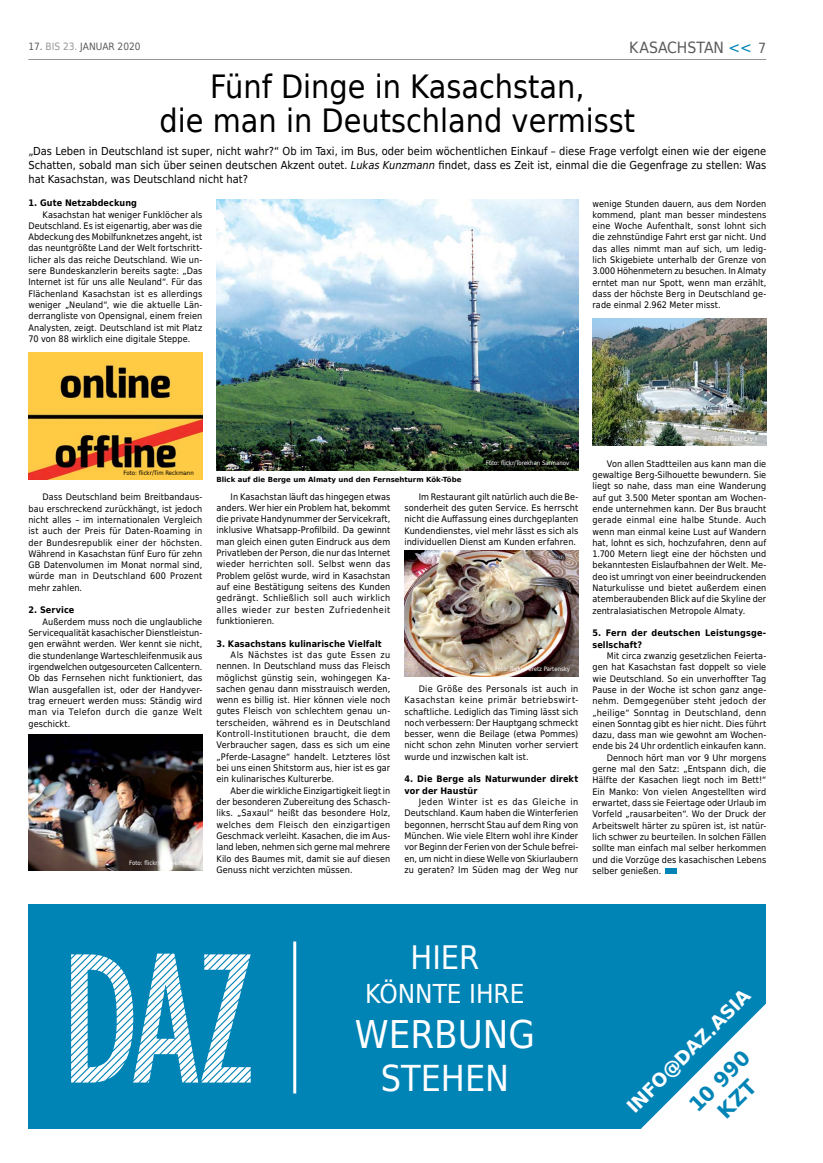
<style>
.page{position:relative;width:823px;height:1163px;background:#fff}
.page>*{position:absolute;margin:0;border:0;box-sizing:border-box;transform-origin:0 0}
.t1{font:38px "DejaVu Sans";color:#fff;scale:.9 1}
.t2{font:35.6px "DejaVu Sans";color:#fff;scale:.9 1}
.t3{font:32.3px "DejaVu Sans";color:#fff;scale:.9 1}
.t4{font:32px/34px "DejaVu Sans";color:#000;text-align:center;scale:.9 1}
.t5{font:25.9px "DejaVu Sans";color:#fff;scale:.9 1}
.t6{font:700 20.5px/24.7px "DejaVu Sans Condensed";color:#0084b6;text-align:center;scale:1.09 1}
.t7{font:700 18.7px "DejaVu Sans Condensed";color:#fff;scale:1.09 1}
.t8{font:15.4px "DejaVu Sans";color:#58595b;scale:.91 1}
.t9{font:11px/14px "DejaVu Sans Condensed";color:#000;text-align:justify}
.t10{font:10px "DejaVu Sans";color:#58595b;scale:.9 1}
.t11{font:9px/11.3px "DejaVu Sans Condensed";letter-spacing:.01em;color:#000;text-align:justify}
.t12{font:700 9px/11.3px "DejaVu Sans Condensed";letter-spacing:.01em;color:#000}
.t13{font:9px "DejaVu Sans Condensed";letter-spacing:.03em;color:#000}
.t14{font:700 7px "DejaVu Sans";color:#000}
.t15{font:6px "DejaVu Sans Condensed";color:#fff}
.t16{font:6px "DejaVu Sans Condensed";color:#000}
.s1{color:#939598}
.s2{color:#0084b6}
.s3{font-size:14px}
.s4{font-style:italic}
</style>
<div class="page">
<hr style="left:28px;top:59px;width:737px;height:1px;background:#939598">
<img style="left:216px;top:199px;width:362px;height:271px">
<img style="left:404px;top:550px;width:174px;height:126px">
<img style="left:28px;top:734px;width:174px;height:136px">
<img style="left:592px;top:318px;width:174px;height:127px">
<img style="left:28px;top:352px;width:174px;height:127px">
<div style="left:28px;top:904px;width:737px;height:224px;background:#0084b6"></div>
<svg style="left:71px;top:953px;width:179px;height:129px"></svg>
<hr style="left:293px;top:941px;width:3px;height:152px;background:#fff">
<svg style="left:634px;top:998px;width:132px;height:131px"></svg>
<div style="left:664px;top:868px;width:11px;height:5px;background:#0084b6"></div>
<p class="t10" style="left:28px;top:38px;width:126px">17. <span class="s1">BIS 23.</span> JANUAR 2020</p>
<h3 class="t8" style="left:629px;top:35px;width:152px">KASACHSTAN <span class="s2">&lt;&lt;</span> <span class="s3">7</span></h3>
<h3 class="t4" style="left:159px;top:68px;width:529px">Fünf Dinge in Kasachstan,<br>die man in Deutschland vermisst</h3>
<p class="t9" style="left:28px;top:143px;width:739px">„Das Leben in Deutschland ist super, nicht wahr?“ Ob im Taxi, im Bus, oder beim wöchentlichen Einkauf – diese Frage verfolgt einen wie der eigene Schatten, sobald man sich über seinen deutschen Akzent outet. <span class="s4">Lukas Kunzmann</span> findet, dass es Zeit ist, einmal die die Gegenfrage zu stellen: Was hat Kasachstan, was Deutschland nicht hat?</p>
<p class="t12" style="left:28px;top:197px;width:110px">1. Gute Netzabdeckung</p>
<p class="t11" style="left:28px;top:208px;width:175px;text-indent:14px">Kasachstan hat weniger Funklöcher als Deutschland. Es ist eigenartig, aber was die Abdeckung des Mobilfunknetzes angeht, ist das neuntgrößte Land der Welt fortschritt&shy;licher als das reiche Deutschland. Wie un&shy;sere Bundeskanzlerin bereits sagte: „Das Internet ist für uns alle Neuland“. Für das Flächenland Kasachstan ist es allerdings weniger „Neuland“, wie die aktuelle Län&shy;derrangliste von Opensignal, einem freien Analysten, zeigt. Deutschland ist mit Platz 70 von 88 wirklich eine digitale Steppe.</p>
<p class="t11" style="left:592px;top:197px;width:175px">wenige Stunden dauern, aus dem Norden kommend, plant man besser mindestens eine Woche Aufenthalt, sonst lohnt sich die zehnstündige Fahrt erst gar nicht. Und das alles nimmt man auf sich, um ledig&shy;lich Skigebiete unterhalb der Grenze von 3.000 Höhenmetern zu besuchen. In Almaty erntet man nur Spott, wenn man erzählt, dass der höchste Berg in Deutschland ge&shy;rade einmal 2.962 Meter misst.</p>
<p class="t16" style="left:123px;top:468px;width:72px">Foto: flickr/Tim Reckmann</p>
<p class="t11" style="left:28px;top:491px;width:175px;text-indent:14px">Dass Deutschland beim Breitbandaus&shy;bau erschreckend zurückhängt, ist jedoch nicht alles – im internationalen Vergleich ist auch der Preis für Daten-Roaming in der Bundesrepublik einer der höchsten.<br>Während in Kasachstan fünf Euro für zehn GB Datenvolumen im Monat normal sind, würde man in Deutschland 600 Prozent mehr zahlen.</p>
<p class="t12" style="left:28px;top:604px;width:47px">2. Service</p>
<p class="t11" style="left:28px;top:615px;width:175px;text-indent:14px">Außerdem muss noch die unglaubliche Servicequalität kasachischer Dienstleistun&shy;gen erwähnt werden. Wer kennt sie nicht, die stundenlange Warteschleifenmusik aus irgendwelchen outgesourceten Callcentern.<br>Ob das Fernsehen nicht funktioniert, das Wlan ausgefallen ist, oder der Handyver&shy;trag erneuert werden muss: Ständig wird man via Telefon durch die ganze Welt geschickt.</p>
<p class="t15" style="left:129px;top:857px;width:66px">Foto: flickr/HuaweiPress</p>
<p class="t14" style="left:216px;top:473px;width:246px">Blick auf die Berge um Almaty und den Fernsehturm Kök-Töbe</p>
<p class="t15" style="left:485px;top:457px;width:85px">Foto: flickr/Torekhan Sarmanov</p>
<p class="t11" style="left:216px;top:490px;width:175px;text-indent:14px">In Kasachstan läuft das hingegen etwas anders. Wer hier ein Problem hat, bekommt die private Handynummer der Servicekraft, inklusive Whatsapp-Profilbild. Da gewinnt man gleich einen guten Eindruck aus dem Privatleben der Person, die nur das Internet wieder herrichten soll. Selbst wenn das Problem gelöst wurde, wird in Kasachstan auf eine Bestätigung seitens des Kunden gedrängt. Schließlich soll auch wirklich alles wieder zur besten Zufriedenheit funktionieren.</p>
<p class="t12" style="left:216px;top:637px;width:167px">3. Kasachstans kulinarische Vielfalt</p>
<p class="t11" style="left:216px;top:648px;width:175px;text-indent:14px">Als Nächstes ist das gute Essen zu nennen. In Deutschland muss das Fleisch möglichst günstig sein, wohingegen Ka&shy;sachen genau dann misstrauisch werden, wenn es billig ist. Hier können viele noch gutes Fleisch von schlechtem genau un&shy;terscheiden, während es in Deutschland Kontroll-Institutionen braucht, die dem Verbraucher sagen, dass es sich um eine „Pferde-Lasagne“ handelt. Letzteres löst bei uns einen Shitstorm aus, hier ist es gar ein kulinarisches Kulturerbe.</p>
<p class="t11" style="left:216px;top:784px;width:175px;text-indent:14px">Aber die wirkliche Einzigartigkeit liegt in der besonderen Zubereitung des Schasch&shy;liks. „Saxaul“ heißt das besondere Holz, welches dem Fleisch den einzigartigen Geschmack verleiht. Kasachen, die im Aus&shy;land leben, nehmen sich gerne mal mehrere Kilo des Baumes mit, damit sie auf diesen Genuss nicht verzichten müssen.</p>
<p class="t11" style="left:404px;top:490px;width:175px;text-indent:14px">Im Restaurant gilt natürlich auch die Be&shy;sonderheit des guten Service. Es herrscht nicht die Auffassung eines durchgeplanten Kundendienstes, viel mehr lässt es sich als individuellen Dienst am Kunden erfahren.</p>
<p class="t15" style="left:495px;top:663px;width:76px">Foto: flickr/Peretz Partensky</p>
<p class="t11" style="left:404px;top:682px;width:175px;text-indent:14px">Die Größe des Personals ist auch in Kasachstan keine primär betriebswirt&shy;schaftliche. Lediglich das Timing lässt sich noch verbessern: Der Hauptgang schmeckt besser, wenn die Beilage (etwa Pommes) nicht schon zehn Minuten vorher serviert wurde und inzwischen kalt ist.</p>
<p class="t12" style="left:404px;top:773px;width:175px">4. Die Berge als Naturwunder direkt vor der Haustür</p>
<p class="t11" style="left:404px;top:795px;width:175px;text-indent:14px">Jeden Winter ist es das Gleiche in Deutschland. Kaum haben die Winterferien begonnen, herrscht Stau auf dem Ring von München. Wie viele Eltern wohl ihre Kinder vor Beginn der Ferien von der Schule befrei&shy;en, um nicht in diese Welle von Skiurlaubern zu geraten? Im Süden mag der Weg nur</p>
<p class="t15" style="left:714px;top:434px;width:44px">Foto: flickr/t_y_l</p>
<p class="t11" style="left:592px;top:457px;width:175px;text-indent:14px">Von allen Stadtteilen aus kann man die gewaltige Berg-Silhouette bewundern. Sie liegt so nahe, dass man eine Wanderung auf gut 3.500 Meter spontan am Wochen&shy;ende unternehmen kann. Der Bus braucht gerade einmal eine halbe Stunde. Auch wenn man einmal keine Lust auf Wandern hat, lohnt es sich, hochzufahren, denn auf 1.700 Metern liegt eine der höchsten und bekanntesten Eislaufbahnen der Welt. Me&shy;deo ist umringt von einer beeindruckenden Naturkulisse und bietet außerdem einen atemberaubenden Blick auf die Skyline der zentralasiatischen Metropole Almaty.</p>
<p class="t12" style="left:592px;top:627px;width:175px">5. Fern der deutschen Leistungsge&shy;sellschaft?</p>
<p class="t11" style="left:606px;top:649px;width:161px">Mit circa zwanzig gesetzlichen Feierta-</p>
<p class="t11" style="left:592px;top:660px;width:175px">gen hat Kasachstan fast doppelt so viele</p>
<p class="t11" style="left:592px;top:672px;width:175px">wie Deutschland. So ein unverhoffter Tag</p>
<p class="t11" style="left:592px;top:683px;width:175px">Pause in der Woche ist schon ganz ange-</p>
<p class="t13" style="left:592px;top:693px;width:175px">nehm. Demgegenüber steht jedoch der</p>
<p class="t11" style="left:592px;top:706px;width:175px">„heilige“ Sonntag in Deutschland, denn</p>
<p class="t11" style="left:592px;top:717px;width:175px">einen Sonntag gibt es hier nicht. Dies führt</p>
<p class="t11" style="left:592px;top:728px;width:175px">dazu, dass man wie gewohnt am Wochen-</p>
<p class="t11" style="left:592px;top:740px;width:175px">ende bis 24 Uhr ordentlich einkaufen kann.</p>
<p class="t11" style="left:606px;top:751px;width:161px">Dennoch hört man vor 9 Uhr morgens</p>
<p class="t11" style="left:592px;top:762px;width:175px">gerne mal den Satz: „Entspann dich, die</p>
<p class="t11" style="left:592px;top:774px;width:175px">Hälfte der Kasachen liegt noch im Bett!“</p>
<p class="t11" style="left:592px;top:785px;width:175px">Ein Manko: Von vielen Angestellten wird</p>
<p class="t11" style="left:592px;top:796px;width:175px">erwartet, dass sie Feiertage oder Urlaub im</p>
<p class="t11" style="left:592px;top:807px;width:175px">Vorfeld „rausarbeiten“. Wo der Druck der</p>
<p class="t11" style="left:592px;top:819px;width:175px">Arbeitswelt härter zu spüren ist, ist natür-</p>
<p class="t11" style="left:592px;top:830px;width:175px">lich schwer zu beurteilen. In solchen Fällen</p>
<p class="t11" style="left:592px;top:841px;width:175px">sollte man einfach mal selber herkommen</p>
<p class="t11" style="left:592px;top:853px;width:175px">und die Vorzüge des kasachischen Lebens</p>
<p class="t11" style="left:592px;top:864px;width:70px">selber genießen.</p>
<h3 class="t3" style="left:410px;top:930px;width:78px">HIER</h3>
<h3 class="t5" style="left:365px;top:972px;width:178px">KÖNNTE IHRE</h3>
<h1 class="t1" style="left:354px;top:1003px;width:201px">WERBUNG</h1>
<h2 class="t2" style="left:380px;top:1049px;width:144px">STEHEN</h2>
<h3 class="t7" style="left:619px;top:1098px;width:153px;rotate:-45deg">INFO@DAZ.ASIA</h3>
<h3 class="t6" style="left:683px;top:1098px;width:71px;rotate:-45deg">10 990<br>KZT</h3>
</div>
